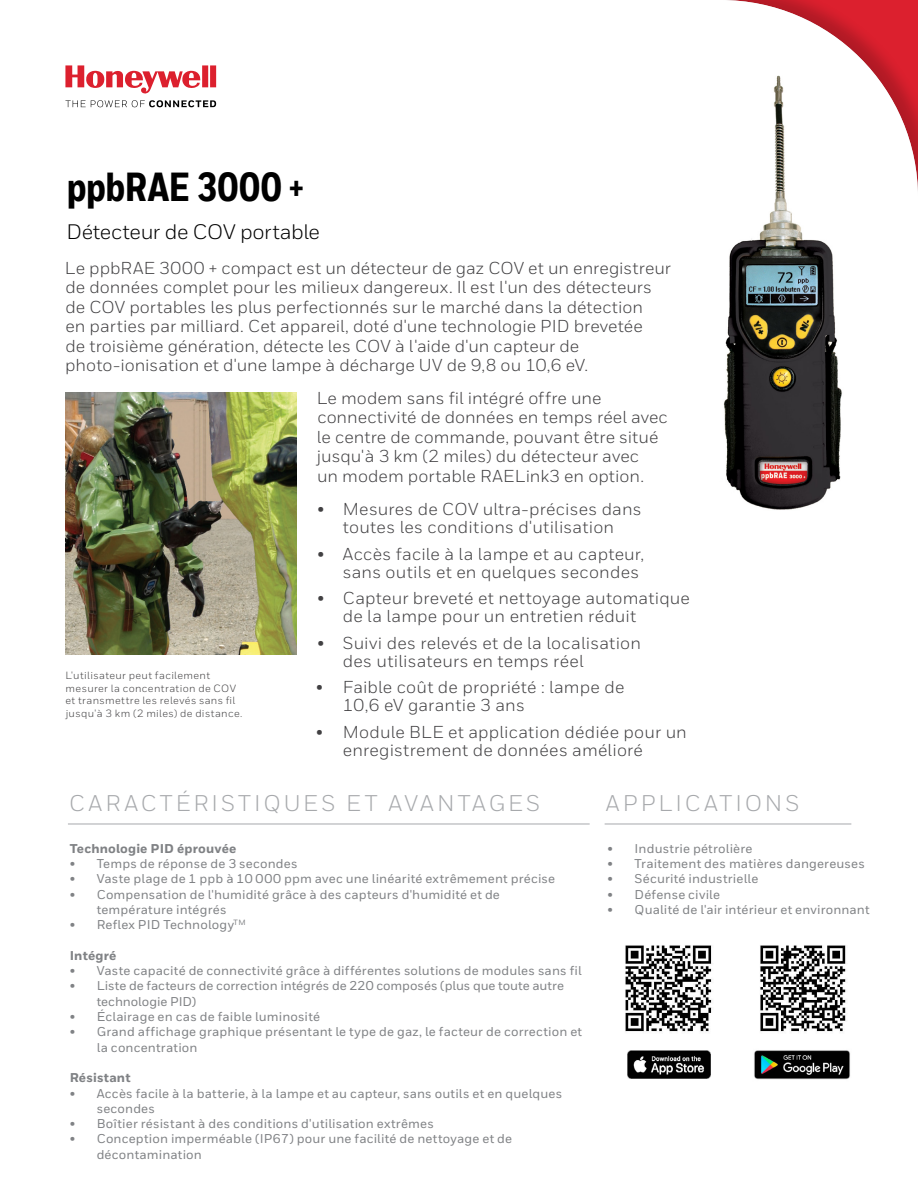
<style>
.page{position:relative;width:918px;height:1188px;background:#fff}
.page>*{position:absolute;margin:0;border:0;box-sizing:border-box;transform-origin:0 0}
.t1{font:800 40.65px "Honeywell Cond";letter-spacing:-.015em;color:#000}
.t2{font:22.65px "Honeywell Sans";letter-spacing:.13em;color:#a7a9ac}
.t3{font:21px "Honeywell Sans";letter-spacing:-.015em;color:#000}
.t4{font:17.25px/19.5px "Honeywell Sans";letter-spacing:.005em;color:#414042}
.t5{font:500 12.75px/15.3px "Honeywell Sans";letter-spacing:.01em;color:#808285}
.t6{font:800 12.75px "Honeywell Sans";letter-spacing:.01em;color:#808285}
.t7{font:10.5px/12.6px "Honeywell Sans";letter-spacing:.035em;color:#414042}
</style>
<div class="page">
<hr style="left:68px;top:824px;width:522px;height:1px;background:#a7a9ac">
<hr style="left:605px;top:824px;width:246px;height:1px;background:#a7a9ac">
<svg style="left:65px;top:65px;width:151px;height:29px"></svg>
<svg style="left:65px;top:100px;width:151px;height:7px"></svg>
<img style="left:65px;top:392px;width:232px;height:263px">
<img style="left:625px;top:945px;width:87px;height:87px">
<img style="left:754px;top:945px;width:96px;height:135px">
<img style="left:628px;top:1050px;width:82px;height:28px">
<img style="left:723px;top:75px;width:119px;height:435px">
<h1 class="t1" style="left:67px;top:163px;width:239px">ppbRAE 3000 +</h1>
<p class="t3" style="left:66px;top:219px;width:255px">Détecteur de COV portable</p>
<p class="t4" style="left:65px;top:258px;width:608px">Le ppbRAE 3000 + compact est un détecteur de gaz COV et un enregistreur de données complet pour les milieux dangereux. Il est l'un des détecteurs de COV portables les plus perfectionnés sur le marché dans la détection<br>en parties par milliard. Cet appareil, doté d'une technologie PID brevetée<br>de troisième génération, détecte les COV à l'aide d'un capteur de photo-ionisation et d'une lampe à décharge UV de 9,8 ou 10,6 eV.</p>
<p class="t4" style="left:317px;top:388px;width:353px">Le modem sans fil intégré offre une connectivité de données en temps réel avec le centre de commande, pouvant être situé jusqu'à 3 km (2 miles) du détecteur avec<br>un modem portable RAELink3 en option.</p>
<p class="t7" style="left:66px;top:669px;width:179px">L'utilisateur peut facilement mesurer la concentration de COV et transmettre les relevés sans fil jusqu'à 3 km (2 miles) de distance.</p>
<p class="t4" style="left:317px;top:500px;width:326px;line-height:18px;text-align:center">• Mesures de COV ultra-précises dans toutes les conditions d'utilisation</p>
<p class="t4" style="left:317px;top:545px;width:328px;line-height:18px;text-align:right">• Accès facile à la lampe et au capteur, sans outils et en quelques secondes</p>
<p class="t4" style="left:343px;top:589px;width:349px;line-height:18px;text-indent:-26px">• Capteur breveté et nettoyage automatique de la lampe pour un entretien réduit</p>
<p class="t4" style="left:343px;top:634px;width:300px;line-height:18px;text-indent:-26px">• Suivi des relevés et de la localisation des utilisateurs en temps réel</p>
<p class="t4" style="left:343px;top:678px;width:283px;line-height:18px;text-indent:-27px">• Faible coût de propriété : lampe de<br>10,6 eV garantie 3 ans</p>
<p class="t4" style="left:343px;top:723px;width:346px;line-height:18px;text-indent:-27px">• Module BLE et application dédiée pour un enregistrement de données amélioré</p>
<h2 class="t2" style="left:69px;top:790px;width:472px">CARACTÉRISTIQUES ET AVANTAGES</h2>
<h2 class="t2" style="left:606px;top:790px;width:195px">APPLICATIONS</h2>
<p class="t6" style="left:70px;top:841px;width:168px">Technologie PID éprouvée</p>
<p class="t5" style="left:70px;top:856px;width:230px">• Temps de réponse de 3 secondes</p>
<p class="t5" style="left:70px;top:872px;width:487px">• Vaste plage de 1 ppb à 10 000 ppm avec une linéarité extrêmement précise</p>
<p class="t5" style="left:97px;top:887px;width:405px;text-indent:-27px">• Compensation de l'humidité grâce à des capteurs d'humidité et de température intégrés</p>
<p class="t5" style="left:70px;top:917px;width:177px">• Reflex PID Technology<sup>TM</sup></p>
<p class="t6" style="left:70px;top:948px;width:48px">Intégré</p>
<p class="t5" style="left:70px;top:963px;width:513px">• Vaste capacité de connectivité grâce à différentes solutions de modules sans fil</p>
<p class="t5" style="left:97px;top:979px;width:469px;text-indent:-27px">• Liste de facteurs de correction intégrés de 220 composés (plus que toute autre technologie PID)</p>
<p class="t5" style="left:70px;top:1009px;width:252px">• Éclairage en cas de faible luminosité</p>
<p class="t5" style="left:97px;top:1025px;width:487px;text-indent:-27px">• Grand affichage graphique présentant le type de gaz, le facteur de correction et la concentration</p>
<p class="t6" style="left:70px;top:1070px;width:62px">Résistant</p>
<p class="t5" style="left:97px;top:1086px;width:467px;text-indent:-27px">• Accès facile à la batterie, à la lampe et au capteur, sans outils et en quelques secondes</p>
<p class="t5" style="left:70px;top:1116px;width:366px">• Boîtier résistant à des conditions d'utilisation extrêmes</p>
<p class="t5" style="left:97px;top:1132px;width:417px;text-indent:-27px">• Conception imperméable (IP67) pour une facilité de nettoyage et de décontamination</p>
<p class="t5" style="left:608px;top:841px;width:146px">• Industrie pétrolière</p>
<p class="t5" style="left:608px;top:856px;width:259px">• Traitement des matières dangereuses</p>
<p class="t5" style="left:608px;top:872px;width:152px">• Sécurité industrielle</p>
<p class="t5" style="left:608px;top:887px;width:114px">• Défense civile</p>
<p class="t5" style="left:608px;top:902px;width:264px">• Qualité de l'air intérieur et environnant</p>
</div>
